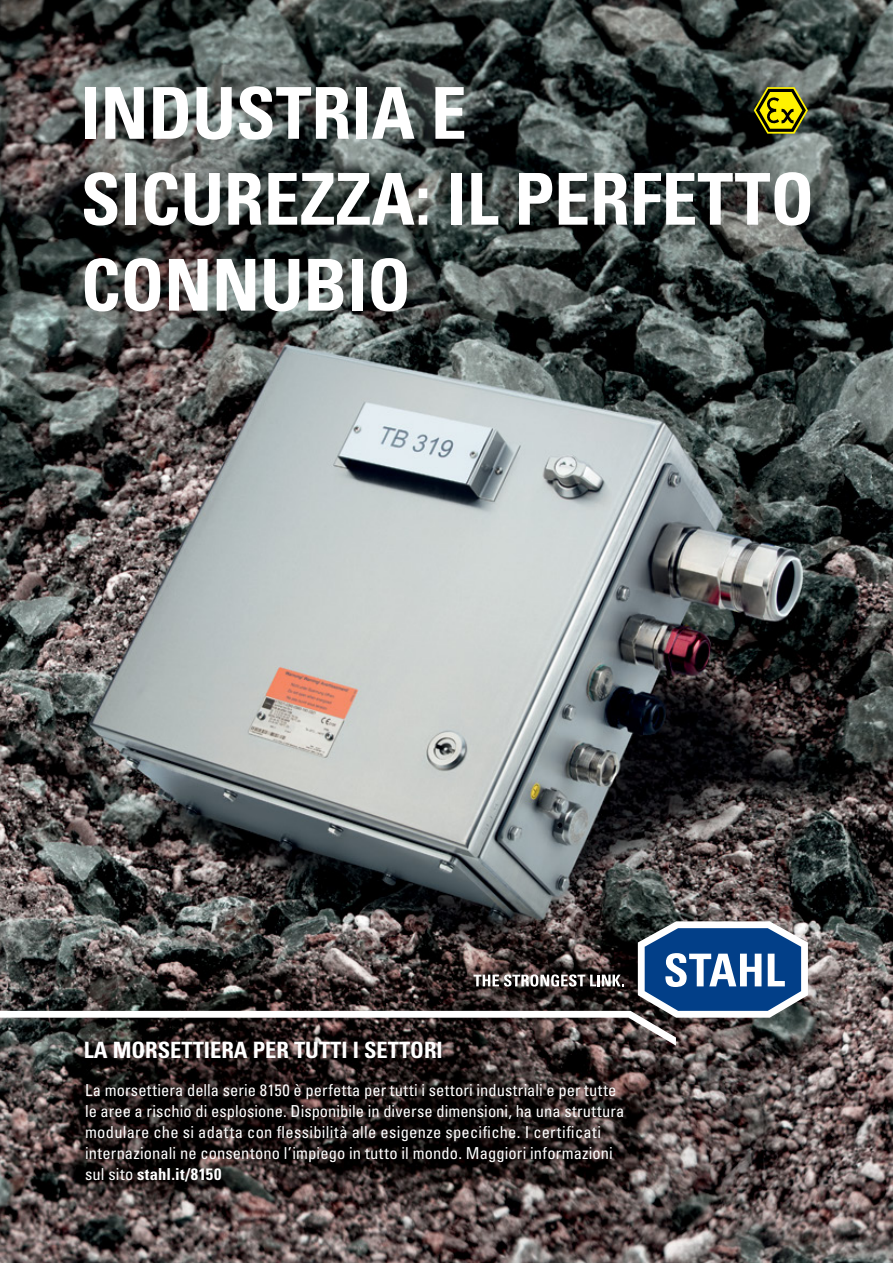
<style>
.page{position:relative;width:893px;height:1263px;background:#fff}
.page>*{position:absolute;margin:0;border:0;box-sizing:border-box;transform-origin:0 0}
.t1{font:700 condensed 71.55px/85.9px "Univers";color:#fff}
.t2{font:700 condensed 22.5px "Univers";color:#fff}
.t3{font:condensed 16.5px/21px "Univers";letter-spacing:.005em;color:#fff}
.s1{font-weight:700}
</style>
<div class="page">
<img style="left:0;top:0;width:893px;height:1263px">
<svg style="left:0;top:921px;width:808px;height:124px;background:#4d4f55"></svg>
<svg style="left:754px;top:87px;width:54px;height:47px;background:#8c8710"></svg>
<h1 class="t1" style="left:81px;top:69px;width:735px">INDUSTRIA E<br>SICUREZZA: IL PERFETTO<br>CONNUBIO</h1>
<h2 class="t2" style="left:84px;top:1036px;width:360px">LA MORSETTIERA PER TUTTI I SETTORI</h2>
<p class="t3" style="left:85px;top:1079px;width:541px">La morsettiera della serie 8150 è perfetta per tutti i settori industriali e per tutte le aree a rischio di esplosione. Disponibile in diverse dimensioni, ha una struttura modulare che si adatta con flessibilità alle esigenze specifiche. I certificati internazionali ne consentono l’impiego in tutto il mondo. Maggiori informazioni sul sito <span class="s1">stahl.it/8150</span></p>
</div>
